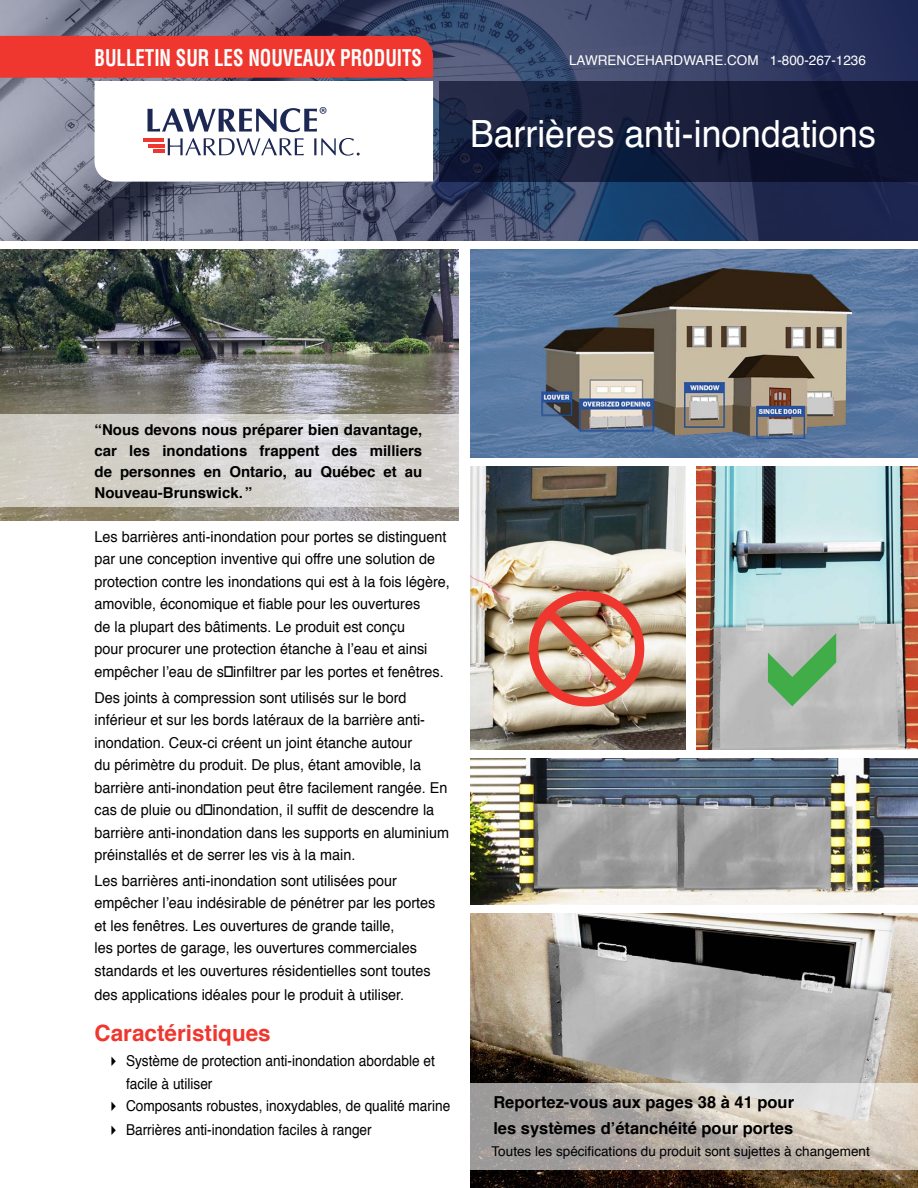
<style>
.page{position:relative;width:918px;height:1188px;background:#fff}
.page>*{position:absolute;margin:0;border:0;box-sizing:border-box;transform-origin:0 0}
.t1{font:37.5px "Helvetica";color:#fff;scale:.95 1}
.t2{font:700 condensed 22.5px "Helvetica";color:#fff;scale:.84 1}
.t3{font:700 22.5px "Helvetica";color:#ef372f}
.t4{font:700 16.5px/25.5px "Helvetica";color:#000}
.t5{font:15px/22.5px "Helvetica";color:#000;scale:.96 1}
.t6{font:15px/22.5px "Helvetica";color:#000;scale:.91 1}
.t7{font:700 15px/21px "Helvetica";color:#000;text-align:justify}
.t8{font:13.5px "Helvetica";color:#000}
.t9{font:13.5px "Helvetica";color:#fff}
</style>
<div class="page">
<img style="left:470px;top:466px;width:216px;height:284px">
<img style="left:697px;top:466px;width:221px;height:284px">
<img style="left:470px;top:759px;width:448px;height:145px">
<img style="left:470px;top:914px;width:448px;height:274px">
<img style="left:0;top:249px;width:459px;height:272px">
<svg style="left:470px;top:249px;width:448px;height:209px;background:#5b7aa3"></svg>
<img style="left:542px;top:269px;width:310px;height:169px">
<svg style="left:0;top:414px;width:459px;height:93px;background:#d4d2cd"></svg>
<svg style="left:470px;top:1084px;width:448px;height:86px;background:#bdb7b0"></svg>
<img style="left:0;top:0;width:918px;height:241px">
<svg style="left:439px;top:81px;width:479px;height:101px;background:#141b38"></svg>
<svg style="left:0;top:36px;width:433px;height:146px"></svg>
<img style="left:529px;top:590px;width:115px;height:116px">
<svg style="left:768px;top:632px;width:68px;height:74px;background:#bbb"></svg>
<h2 class="t2" style="left:94px;top:44px;width:392px">BULLETIN SUR LES NOUVEAUX PRODUITS</h2>
<p class="t9" style="left:569px;top:50px;width:298px">LAWRENCEHARDWARE.COM 1-800-267-1236</p>
<h1 class="t1" style="left:470px;top:105px;width:429px">Barrières anti-inondations</h1>
<p class="t7" style="left:95px;top:419px;width:329px">“Nous devons nous préparer bien davantage, car les inondations frappent des milliers de personnes en Ontario, au Québec et au Nouveau-Brunswick.”</p>
<p class="t5" style="left:94px;top:526px;width:372px">Les barrières anti-inondation pour portes se distinguent par une conception inventive qui offre une solution de protection contre les inondations qui est à la fois légère, amovible, économique et fiable pour les ouvertures<br>de la plupart des bâtiments. Le produit est conçu<br>pour procurer une protection étanche à l’eau et ainsi empêcher l’eau de s՚infiltrer par les portes et fenêtres.</p>
<p class="t5" style="left:94px;top:687px;width:371px">Des joints à compression sont utilisés sur le bord inférieur et sur les bords latéraux de la barrière anti&shy;inondation. Ceux-ci créent un joint étanche autour<br>du périmètre du produit. De plus, étant amovible, la barrière anti-inondation peut être facilement rangée. En cas de pluie ou d՚inondation, il suffit de descendre la barrière anti-inondation dans les supports en aluminium préinstallés et de serrer les vis à la main.</p>
<p class="t5" style="left:94px;top:870px;width:357px">Les barrières anti-inondation sont utilisées pour empêcher l’eau indésirable de pénétrer par les portes et les fenêtres. Les ouvertures de grande taille,<br>les portes de garage, les ouvertures commerciales standards et les ouvertures résidentielles sont toutes</p>
<p class="t5" style="left:94px;top:984px;width:324px">des applications idéales pour le produit à utiliser.</p>
<h2 class="t3" style="left:94px;top:1015px;width:178px">Caractéristiques</h2>
<p class="t6" style="left:126px;top:1050px;width:358px">Système de protection anti-inondation abordable et facile à utiliser<br>Composants robustes, inoxydables, de qualité marine</p>
<p class="t6" style="left:126px;top:1119px;width:272px">Barrières anti-inondation faciles à ranger</p>
<p class="t4" style="left:493px;top:1090px;width:302px">Reportez-vous aux pages 38 à 41 pour les systèmes d’étanchéité pour portes</p>
<p class="t8" style="left:492px;top:1141px;width:380px">Toutes les spécifications du produit sont sujettes à changement</p>
</div>
